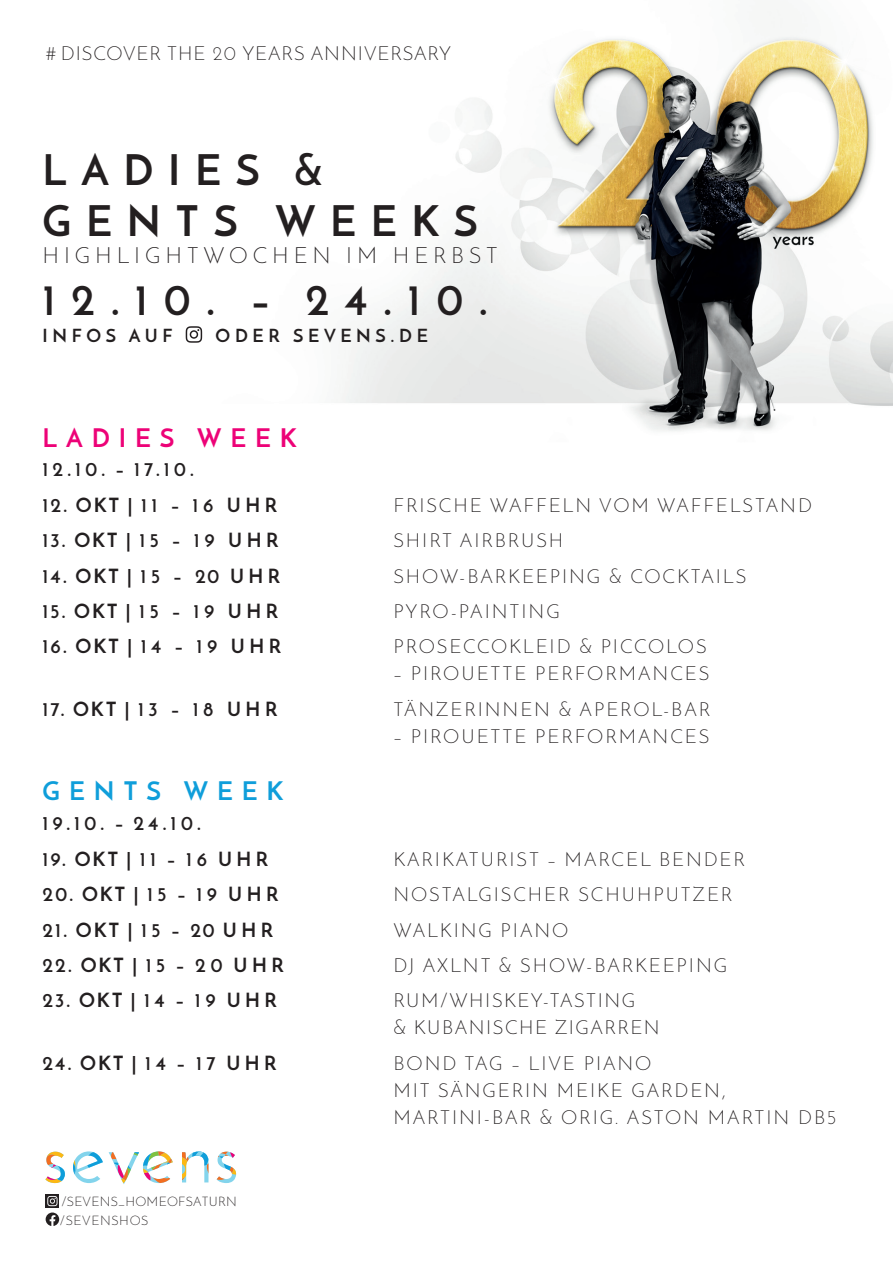
<style>
.page{position:relative;width:893px;height:1263px;background:#fff}
.page>*{position:absolute;margin:0;border:0;box-sizing:border-box;transform-origin:0 0}
.t1{font:700 43.5px "Josefin Sans";letter-spacing:.35em;color:#231f20}
.t2{font:700 42px/50.6px "Josefin Sans";letter-spacing:.35em;color:#231f20}
.t3{font:700 25.5px "Josefin Sans";letter-spacing:.35em;color:#ed0277}
.t4{font:700 25.5px "Josefin Sans";letter-spacing:.35em;color:#0f9eda}
.t5{font:300 22.5px "Josefin Sans";letter-spacing:.22em;color:#231f20}
.t6{font:700 19.65px "Josefin Sans";letter-spacing:.2em;color:#231f20}
.t7{font:300 19.5px/27px "Josefin Sans";letter-spacing:.1em;color:#231f20}
.t8{font:700 19.5px "Josefin Sans";letter-spacing:.23em;color:#231f20}
.t9{font:300 19.5px/27px "Josefin Sans";letter-spacing:.08em;color:#231f20}
.t10{font:300 19.5px "Josefin Sans";letter-spacing:.05em;color:#231f20}
.t11{font:700 19.5px "Josefin Sans";letter-spacing:.1em;color:#231f20}
.t12{font:700 18px "Josefin Sans";letter-spacing:.26em;color:#231f20}
.t13{font:300 13.2px/18.6px "Josefin Sans";letter-spacing:.02em;color:#231f20}
</style>
<div class="page">
<img style="left:340px;top:36px;width:553px;height:395px">
<svg style="left:46px;top:1194px;width:13px;height:14px"></svg>
<svg style="left:47px;top:1196px;width:11px;height:10px"></svg>
<svg style="left:46px;top:1212px;width:13px;height:14px"></svg>
<svg style="left:45px;top:1151px;width:191px;height:33px"></svg>
<svg style="left:186px;top:326px;width:16px;height:17px"></svg>
<p class="t10" style="left:45px;top:42px;width:407px"># DISCOVER THE 20 YEARS ANNIVERSARY</p>
<h2 class="t2" style="left:43px;top:145px;width:437px">LADIES &amp;<br>GENTS WEEKS</h2>
<p class="t5" style="left:43px;top:242px;width:457px">HIGHLIGHTWOCHEN IM HERBST</p>
<h1 class="t1" style="left:43px;top:273px;width:447px">12.10. – 24.10.</h1>
<p class="t12" style="left:43px;top:324px;width:132px">INFOS AUF</p>
<p class="t12" style="left:216px;top:324px;width:214px">ODER SEVENS.DE</p>
<h3 class="t3" style="left:43px;top:421px;width:256px">LADIES WEEK</h3>
<p class="t8" style="left:43px;top:457px;width:153px">12.10. – 17.10.</p>
<p class="t8" style="left:43px;top:493px;width:236px">12. OKT | 11 – 16 UHR</p>
<p class="t7" style="left:393px;top:492px;width:420px">FRISCHE WAFFELN VOM WAFFELSTAND</p>
<p class="t8" style="left:43px;top:528px;width:237px">13. OKT | 15 – 19 UHR</p>
<p class="t7" style="left:393px;top:527px;width:171px">SHIRT AIRBRUSH</p>
<p class="t11" style="left:43px;top:564px;width:239px">14. OKT | 15 – 20 UHR</p>
<p class="t7" style="left:393px;top:562px;width:354px">SHOW-BARKEEPING &amp; COCKTAILS</p>
<p class="t8" style="left:43px;top:599px;width:237px">15. OKT | 15 – 19 UHR</p>
<p class="t7" style="left:393px;top:598px;width:168px">PYRO-PAINTING</p>
<p class="t8" style="left:43px;top:634px;width:240px">16. OKT | 14 – 19 UHR</p>
<p class="t7" style="left:393px;top:633px;width:315px">PROSECCOKLEID &amp; PICCOLOS</p>
<p class="t7" style="left:393px;top:660px;width:317px">– PIROUETTE PERFORMANCES</p>
<p class="t8" style="left:43px;top:697px;width:236px">17. OKT | 13 – 18 UHR</p>
<p class="t7" style="left:393px;top:695px;width:318px">TÄNZERINNEN &amp; APEROL-BAR</p>
<p class="t7" style="left:393px;top:722px;width:317px">– PIROUETTE PERFORMANCES</p>
<h3 class="t4" style="left:43px;top:775px;width:242px">GENTS WEEK</h3>
<p class="t6" style="left:43px;top:811px;width:160px">19.10. – 24.10.</p>
<p class="t8" style="left:43px;top:847px;width:227px">19. OKT | 11 – 16 UHR</p>
<p class="t7" style="left:393px;top:845px;width:353px">KARIKATURIST – MARCEL BENDER</p>
<p class="t8" style="left:43px;top:882px;width:237px">20. OKT | 15 – 19 UHR</p>
<p class="t7" style="left:393px;top:881px;width:340px">NOSTALGISCHER SCHUHPUTZER</p>
<p class="t11" style="left:43px;top:917px;width:232px">21. OKT | 15 – 20 UHR</p>
<p class="t7" style="left:393px;top:916px;width:177px">WALKING PIANO</p>
<p class="t8" style="left:43px;top:953px;width:243px">22. OKT | 15 – 20 UHR</p>
<p class="t7" style="left:393px;top:952px;width:335px">DJ AXLNT &amp; SHOW-BARKEEPING</p>
<p class="t8" style="left:43px;top:988px;width:236px">23. OKT | 14 – 19 UHR</p>
<p class="t9" style="left:393px;top:987px;width:268px">RUM/WHISKEY-TASTING<br>&amp; KUBANISCHE ZIGARREN</p>
<p class="t8" style="left:43px;top:1051px;width:236px">24. OKT | 14 – 17 UHR</p>
<p class="t7" style="left:393px;top:1049px;width:444px">BOND TAG – LIVE PIANO<br>MIT SÄNGERIN MEIKE GARDEN,<br>MARTINI-BAR &amp; ORIG. ASTON MARTIN DB5</p>
<p class="t13" style="left:60px;top:1192px;width:178px">/SEVENS_HOMEOFSATURN /SEVENSHOS</p>
</div>
